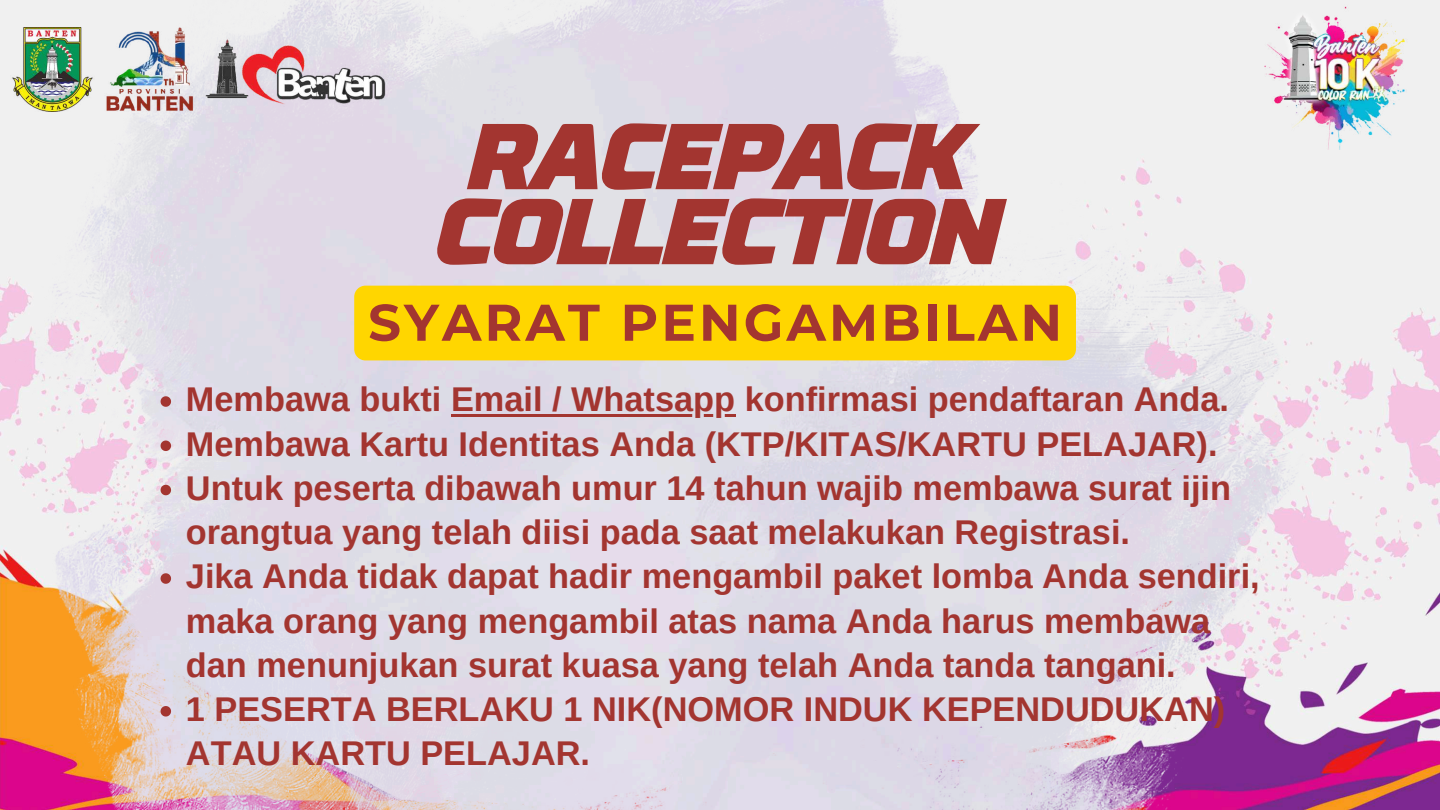
<style>
.page{position:relative;width:1440px;height:810px;background:#fff}
.page>*{position:absolute;margin:0;border:0;box-sizing:border-box;transform-origin:0 0}
.t1{font:italic 900 90px/75px "RB No 3.1";letter-spacing:-.005em;color:#a33530;text-align:center}
.t2{font:700 51.5px "Montserrat";letter-spacing:.06em;color:#a33530}
.t3{font:700 34.3px/44.2px "Arimo";color:#a33530}
</style>
<div class="page">
<img style="left:0;top:0;width:1440px;height:810px">
<img style="left:16px;top:0;width:1291px;height:810px">
<svg style="left:161px;top:396px;width:10px;height:11px"></svg>
<hr style="left:451px;top:414px;width:284px;height:3px;background:#a33530">
<svg style="left:161px;top:441px;width:10px;height:10px"></svg>
<svg style="left:161px;top:485px;width:10px;height:10px"></svg>
<svg style="left:161px;top:573px;width:10px;height:11px"></svg>
<svg style="left:161px;top:706px;width:10px;height:11px"></svg>
<div style="left:354px;top:286px;width:722px;height:74px;background:#ffd600"></div>
<svg style="left:465px;top:122px;width:518px;height:75px"></svg>
<svg style="left:435px;top:197px;width:573px;height:85px"></svg>
<img style="left:1261px;top:0;width:149px;height:149px">
<img style="left:203px;top:30px;width:185px;height:82px">
<img style="left:10px;top:27px;width:84px;height:85px">
<img style="left:105px;top:27px;width:89px;height:85px">
<h1 class="t1" style="left:438px;top:128px;width:565px">RACEPACK<br>COLLECTION</h1>
<h2 class="t2" style="left:368px;top:291px;width:695px">SYARAT PENGAMBILAN</h2>
<p class="t3" style="left:186px;top:377px;width:1075px">Membawa bukti Email / Whatsapp konfirmasi pendaftaran Anda.<br>Membawa Kartu Identitas Anda (KTP/KITAS/KARTU PELAJAR).<br>Untuk peserta dibawah umur 14 tahun wajib membawa surat ijin orangtua yang telah diisi pada saat melakukan Registrasi.<br>Jika Anda tidak dapat hadir mengambil paket lomba Anda sendiri, maka orang yang mengambil atas nama Anda harus membawa dan menunjukan surat kuasa yang telah Anda tanda tangani.<br>1 PESERTA BERLAKU 1 NIK(NOMOR INDUK KEPENDUDUKAN)<br>ATAU KARTU PELAJAR.</p>
</div>
